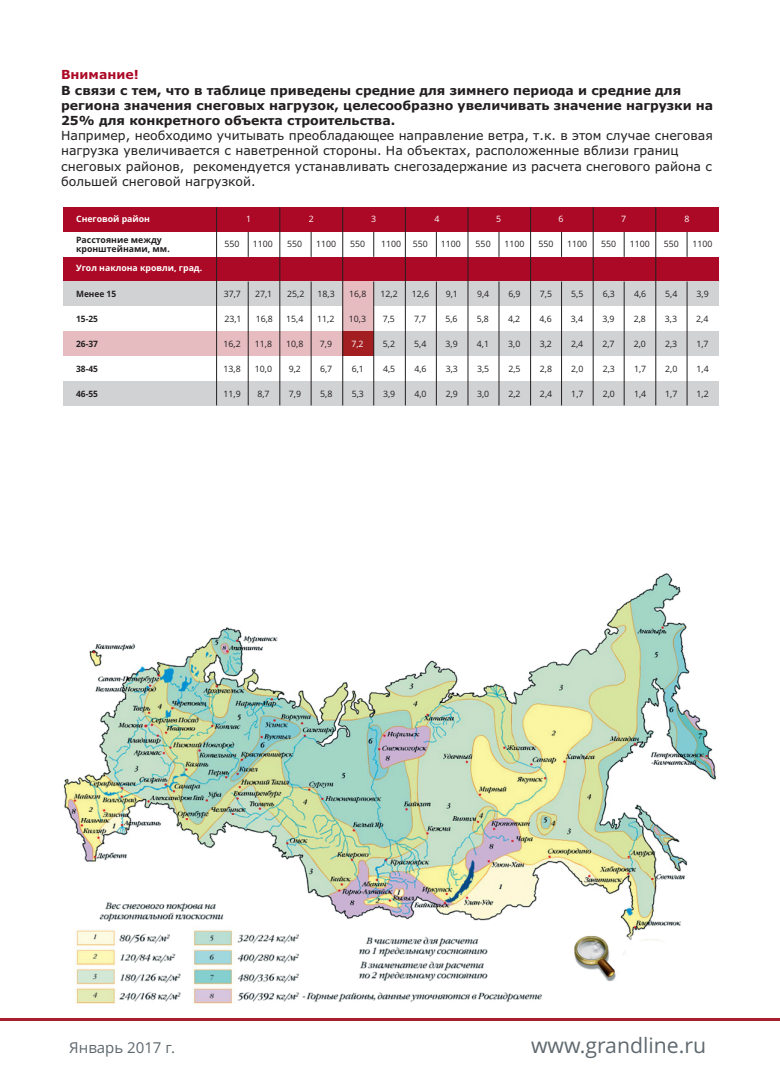
<style>
.page{position:relative;width:780px;height:1088px;background:#fff}
.page>*{position:absolute;margin:0;border:0;box-sizing:border-box;transform-origin:0 0}
.t1{font:21.25px "Open Sans";color:#5e686e}
.t2{font:15px "Open Sans";color:#5e686e}
.t3{font:12.5px/15.2px "Verdana";color:#231f20}
.t4{font:700 12.5px/15.2px "Verdana";color:#231f20}
.t5{font:700 12.5px "Verdana";color:#ac0926}
.t6{font:8.88px "Open Sans";color:#231f20}
.t7{font:8.75px "Open Sans";color:#231f20}
.t8{font:700 8.75px "Open Sans";color:#fff}
.t9{font:700 8.75px/8.8px "Open Sans";color:#231f20}
.t10{font:700 8.75px "Open Sans";color:#231f20;scale:.96 1}
.t11{font:8.75px "Open Sans";color:#fff}
</style>
<div class="page">
<hr style="left:0;top:1018px;width:780px;height:3px;background:#a71e2c">
<img style="left:64px;top:574px;width:652px;height:429px">
<div style="left:64px;top:207px;width:654px;height:25px;background:#ac0926"></div>
<div style="left:64px;top:331px;width:654px;height:25px;background:#d1d2d4"></div>
<div style="left:64px;top:331px;width:310px;height:25px;background:#e6bcc0"></div>
<div style="left:64px;top:257px;width:654px;height:24px;background:#ac0926"></div>
<div style="left:64px;top:281px;width:654px;height:25px;background:#d1d2d4"></div>
<div style="left:343px;top:281px;width:31px;height:50px;background:#e6bcc0"></div>
<div style="left:343px;top:331px;width:31px;height:25px;background:#a31e21"></div>
<div style="left:64px;top:381px;width:654px;height:24px;background:#d1d2d4"></div>
<hr style="left:216px;top:207px;width:1px;height:198px;background:#231f20">
<hr style="left:279px;top:207px;width:1px;height:198px;background:#231f20">
<hr style="left:342px;top:207px;width:1px;height:198px;background:#231f20">
<hr style="left:467px;top:207px;width:1px;height:198px;background:#231f20">
<hr style="left:593px;top:207px;width:1px;height:198px;background:#231f20">
<hr style="left:405px;top:207px;width:1px;height:198px;background:#231f20">
<hr style="left:530px;top:207px;width:1px;height:198px;background:#231f20">
<hr style="left:655px;top:207px;width:1px;height:198px;background:#231f20">
<hr style="left:248px;top:281px;width:1px;height:124px;background:#231f20">
<hr style="left:311px;top:281px;width:1px;height:124px;background:#231f20">
<hr style="left:436px;top:281px;width:1px;height:124px;background:#231f20">
<hr style="left:561px;top:281px;width:1px;height:124px;background:#231f20">
<hr style="left:373px;top:281px;width:1px;height:124px;background:#231f20">
<hr style="left:498px;top:281px;width:1px;height:124px;background:#231f20">
<hr style="left:623px;top:281px;width:1px;height:124px;background:#231f20">
<hr style="left:686px;top:281px;width:1px;height:124px;background:#231f20">
<svg style="left:248px;top:232px;width:1px;height:25px"></svg>
<svg style="left:311px;top:232px;width:1px;height:25px"></svg>
<svg style="left:436px;top:232px;width:1px;height:25px"></svg>
<svg style="left:561px;top:232px;width:1px;height:25px"></svg>
<svg style="left:373px;top:232px;width:1px;height:25px"></svg>
<svg style="left:498px;top:232px;width:1px;height:25px"></svg>
<svg style="left:623px;top:232px;width:1px;height:25px"></svg>
<svg style="left:686px;top:232px;width:1px;height:25px"></svg>
<h3 class="t5" style="left:61px;top:70px;width:79px">Внимание!</h3>
<h3 class="t4" style="left:61px;top:83px;width:653px">В связи с тем, что в таблице приведены средние для зимнего периода и средние для региона значения снеговых нагрузок, целесообразно увеличивать значение нагрузки на<br>25% для конкретного объекта строительства.</h3>
<p class="t3" style="left:61px;top:129px;width:653px">Например, необходимо учитывать преобладающее направление ветра, т.к. в этом случае снеговая нагрузка увеличивается с наветренной стороны. На объектах, расположенные вблизи границ снеговых районов, рекомендуется устанавливать снегозадержание из расчета снегового района с большей снеговой нагрузкой.</p>
<p class="t8" style="left:76px;top:215px;width:75px">Снеговой район</p>
<p class="t11" style="left:246px;top:215px;width:7px">1</p>
<p class="t11" style="left:371px;top:215px;width:7px">3</p>
<p class="t11" style="left:496px;top:215px;width:7px">5</p>
<p class="t11" style="left:621px;top:215px;width:7px">7</p>
<p class="t7" style="left:601px;top:240px;width:17px">550</p>
<p class="t11" style="left:309px;top:215px;width:7px">2</p>
<p class="t11" style="left:558px;top:215px;width:7px">6</p>
<p class="t11" style="left:684px;top:215px;width:7px">8</p>
<p class="t11" style="left:434px;top:215px;width:7px">4</p>
<p class="t9" style="left:76px;top:236px;width:95px">Расстояние между кронштейнами, мм.</p>
<p class="t10" style="left:76px;top:291px;width:43px">Менее 15</p>
<p class="t7" style="left:224px;top:240px;width:17px">550</p>
<p class="t7" style="left:413px;top:240px;width:17px">550</p>
<p class="t7" style="left:475px;top:240px;width:17px">550</p>
<p class="t7" style="left:692px;top:240px;width:22px">1100</p>
<p class="t7" style="left:253px;top:240px;width:22px">1100</p>
<p class="t7" style="left:316px;top:240px;width:22px">1100</p>
<p class="t7" style="left:381px;top:240px;width:22px">1100</p>
<p class="t7" style="left:441px;top:240px;width:22px">1100</p>
<p class="t7" style="left:504px;top:240px;width:22px">1100</p>
<p class="t7" style="left:567px;top:240px;width:22px">1100</p>
<p class="t7" style="left:629px;top:240px;width:22px">1100</p>
<p class="t7" style="left:287px;top:240px;width:17px">550</p>
<p class="t7" style="left:350px;top:240px;width:17px">550</p>
<p class="t7" style="left:538px;top:240px;width:17px">550</p>
<p class="t7" style="left:663px;top:240px;width:17px">550</p>
<p class="t8" style="left:76px;top:265px;width:128px">Угол наклона кровли, град.</p>
<p class="t7" style="left:224px;top:291px;width:19px">37,7</p>
<p class="t7" style="left:255px;top:291px;width:19px">27,1</p>
<p class="t7" style="left:287px;top:291px;width:19px">25,2</p>
<p class="t7" style="left:317px;top:291px;width:19px">18,3</p>
<p class="t7" style="left:349px;top:291px;width:19px">16,8</p>
<p class="t7" style="left:380px;top:291px;width:19px">12,2</p>
<p class="t7" style="left:412px;top:291px;width:19px">12,6</p>
<p class="t7" style="left:445px;top:291px;width:14px">9,1</p>
<p class="t7" style="left:477px;top:291px;width:14px">9,4</p>
<p class="t7" style="left:508px;top:291px;width:14px">6,9</p>
<p class="t7" style="left:602px;top:291px;width:14px">6,3</p>
<p class="t7" style="left:634px;top:291px;width:14px">4,6</p>
<p class="t7" style="left:696px;top:291px;width:14px">3,9</p>
<p class="t7" style="left:665px;top:291px;width:14px">5,4</p>
<p class="t7" style="left:540px;top:291px;width:14px">7,5</p>
<p class="t7" style="left:571px;top:291px;width:14px">5,5</p>
<p class="t10" style="left:76px;top:316px;width:24px">15-25</p>
<p class="t7" style="left:224px;top:316px;width:19px">23,1</p>
<p class="t7" style="left:256px;top:316px;width:19px">16,8</p>
<p class="t7" style="left:286px;top:316px;width:19px">15,4</p>
<p class="t7" style="left:317px;top:316px;width:19px">11,2</p>
<p class="t7" style="left:349px;top:316px;width:19px">10,3</p>
<p class="t7" style="left:382px;top:316px;width:14px">7,5</p>
<p class="t7" style="left:414px;top:316px;width:14px">7,7</p>
<p class="t7" style="left:445px;top:316px;width:14px">5,6</p>
<p class="t7" style="left:477px;top:316px;width:14px">5,8</p>
<p class="t7" style="left:508px;top:316px;width:14px">4,2</p>
<p class="t7" style="left:539px;top:316px;width:14px">4,6</p>
<p class="t7" style="left:571px;top:316px;width:14px">3,4</p>
<p class="t7" style="left:602px;top:316px;width:14px">3,9</p>
<p class="t7" style="left:633px;top:316px;width:14px">2,8</p>
<p class="t7" style="left:664px;top:316px;width:14px">3,3</p>
<p class="t7" style="left:696px;top:316px;width:14px">2,4</p>
<p class="t10" style="left:76px;top:340px;width:24px">26-37</p>
<p class="t7" style="left:223px;top:340px;width:19px">16,2</p>
<p class="t7" style="left:255px;top:340px;width:19px">11,8</p>
<p class="t7" style="left:286px;top:340px;width:19px">10,8</p>
<p class="t7" style="left:320px;top:340px;width:14px">7,9</p>
<p class="t11" style="left:351px;top:340px;width:14px">7,2</p>
<p class="t7" style="left:383px;top:340px;width:14px">5,2</p>
<p class="t7" style="left:414px;top:340px;width:14px">5,4</p>
<p class="t7" style="left:445px;top:340px;width:14px">3,9</p>
<p class="t7" style="left:477px;top:340px;width:14px">4,1</p>
<p class="t7" style="left:508px;top:340px;width:14px">3,0</p>
<p class="t7" style="left:539px;top:340px;width:14px">3,2</p>
<p class="t7" style="left:571px;top:340px;width:14px">2,4</p>
<p class="t7" style="left:602px;top:340px;width:14px">2,7</p>
<p class="t7" style="left:633px;top:340px;width:14px">2,0</p>
<p class="t7" style="left:665px;top:340px;width:14px">2,3</p>
<p class="t7" style="left:696px;top:340px;width:14px">1,7</p>
<p class="t10" style="left:76px;top:365px;width:24px">38-45</p>
<p class="t7" style="left:223px;top:365px;width:19px">13,8</p>
<p class="t7" style="left:255px;top:365px;width:19px">10,0</p>
<p class="t7" style="left:289px;top:365px;width:14px">9,2</p>
<p class="t7" style="left:320px;top:365px;width:14px">6,7</p>
<p class="t7" style="left:351px;top:365px;width:14px">6,1</p>
<p class="t7" style="left:383px;top:365px;width:14px">4,5</p>
<p class="t7" style="left:414px;top:365px;width:14px">4,6</p>
<p class="t7" style="left:445px;top:365px;width:14px">3,3</p>
<p class="t7" style="left:477px;top:365px;width:14px">3,5</p>
<p class="t7" style="left:508px;top:365px;width:14px">2,5</p>
<p class="t7" style="left:540px;top:365px;width:14px">2,8</p>
<p class="t7" style="left:571px;top:365px;width:14px">2,0</p>
<p class="t7" style="left:602px;top:365px;width:14px">2,3</p>
<p class="t7" style="left:634px;top:365px;width:14px">1,7</p>
<p class="t7" style="left:665px;top:365px;width:14px">2,0</p>
<p class="t7" style="left:696px;top:365px;width:14px">1,4</p>
<p class="t10" style="left:76px;top:390px;width:24px">46-55</p>
<p class="t7" style="left:223px;top:390px;width:19px">11,9</p>
<p class="t7" style="left:257px;top:390px;width:14px">8,7</p>
<p class="t7" style="left:289px;top:390px;width:14px">7,9</p>
<p class="t6" style="left:320px;top:390px;width:14px">5,8</p>
<p class="t7" style="left:351px;top:390px;width:14px">5,3</p>
<p class="t7" style="left:383px;top:390px;width:14px">3,9</p>
<p class="t7" style="left:414px;top:390px;width:14px">4,0</p>
<p class="t7" style="left:445px;top:390px;width:14px">2,9</p>
<p class="t7" style="left:477px;top:390px;width:14px">3,0</p>
<p class="t7" style="left:508px;top:390px;width:14px">2,2</p>
<p class="t7" style="left:540px;top:390px;width:14px">2,4</p>
<p class="t7" style="left:571px;top:390px;width:14px">1,7</p>
<p class="t7" style="left:602px;top:390px;width:14px">2,0</p>
<p class="t7" style="left:634px;top:390px;width:14px">1,4</p>
<p class="t7" style="left:665px;top:390px;width:14px">1,7</p>
<p class="t7" style="left:696px;top:390px;width:14px">1,2</p>
<h2 class="t2" style="left:69px;top:1041px;width:107px">Январь 2017 г.</h2>
<h1 class="t1" style="left:531px;top:1037px;width:176px">www.grandline.ru</h1>
</div>
